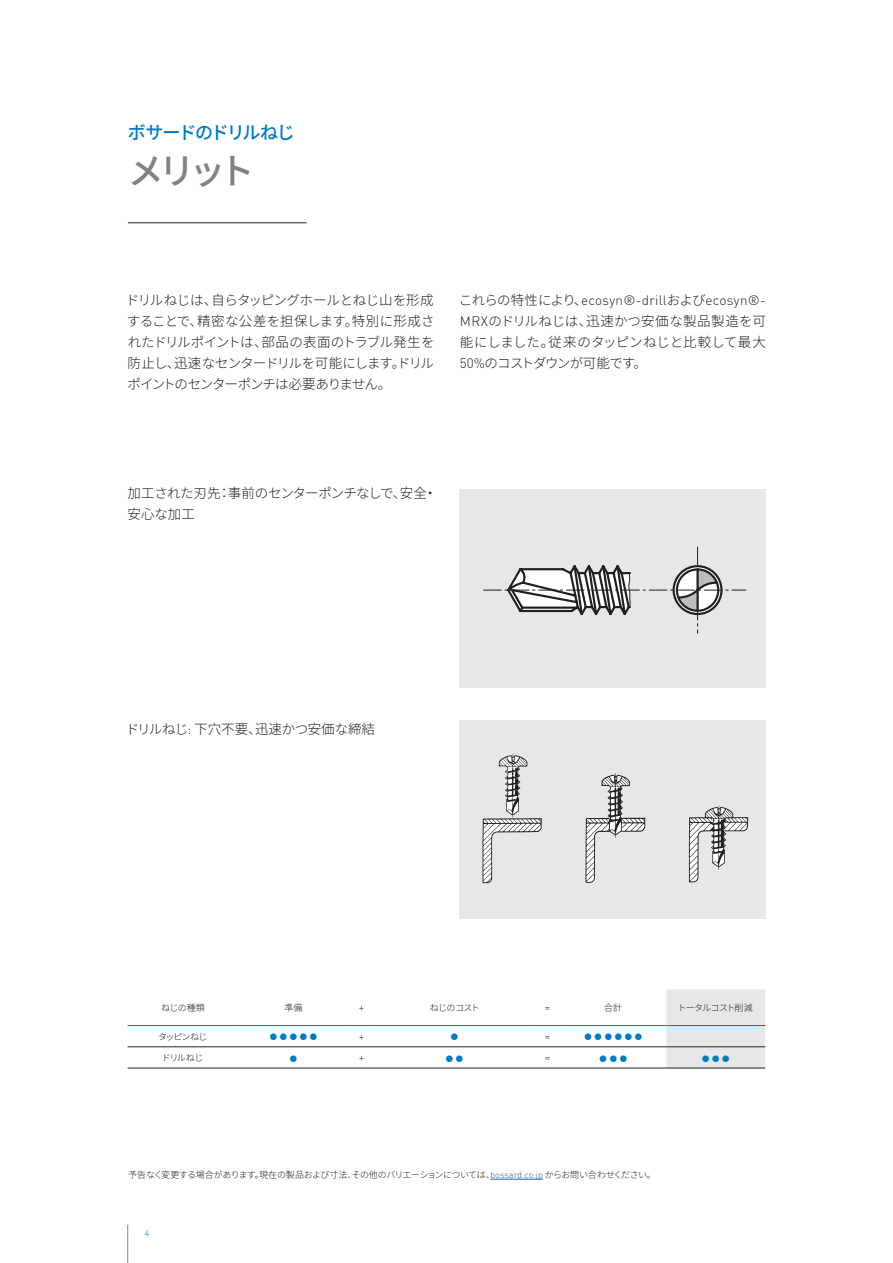
<style>
.page{position:relative;width:893px;height:1263px;background:#fff}
.page>*{position:absolute;margin:0;border:0;box-sizing:border-box;transform-origin:0 0}
.Tille{font:500 36px "Noto Sans CJ Kjp";color:#808285}
.Tille-2{font:500 18px "Noto Sans CJ Kjp";letter-spacing:-.07em;color:#007ac2}
.Text{font:300 13.5px/21px "Noto Sans CJ Kjp";letter-spacing:-.025em;color:#231f20;text-align:justify}
.Text-2{font:300 13.5px "Noto Sans CJ Kjp";letter-spacing:-.005em;color:#231f20}
._06a_Tabellentext_1_schwarz{font:300 10.5px "DINOT";color:#231f20}
._07a_Tabellentext_2_schwarz{font:300 10.5px "DINOT";color:#231f20}
.Produkte_Fliesstext_DE{font:300 9px "Noto Sans CJ Kjp";letter-spacing:-.045em;color:#231f20}
._08_Pagina___Fusszeile{font:300 9px "Noto Sans CJ Kjp";letter-spacing:-.065em;color:#231f20}
._08_Pagina___Fusszeile-2{font:9px "Bossard Kat Font";color:#007ac2}
._06a_Tabellentext_1_schwarz-2{font:300 9px "Noto Sans CJ Kjp";letter-spacing:-.095em;color:#231f20}
._06a_Tabellentext_1_schwarz-3{font:9px "Bossard Kat Font";color:#007ac2}
.t1{font:300 9px "DINOT";color:#007ac2}
.s1{font-family:"DINOT"}
.s2{font-family:"DINOT";color:#175d9e}
</style>
<div class="page">
<hr style="left:127px;top:1225px;width:1px;height:38px;background:#808285">
<div style="left:459px;top:720px;width:306px;height:198px;background:#e6e7e9"></div>
<img style="left:482px;top:753px;width:267px;height:131px">
<hr style="left:128px;top:222px;width:178px;height:1px;background:#231f20">
<div style="left:459px;top:489px;width:306px;height:199px;background:#e6e7e9"></div>
<svg style="left:483px;top:547px;width:263px;height:87px"></svg>
<div style="left:666px;top:989px;width:99px;height:79px;background:#e6e7e9"></div>
<hr style="left:128px;top:1046px;width:110px;height:1px;background:#231f20">
<hr style="left:238px;top:1046px;width:111px;height:1px;background:#231f20">
<svg style="left:349px;top:1046px;width:25px;height:1px"></svg>
<hr style="left:374px;top:1046px;width:161px;height:1px;background:#231f20">
<svg style="left:535px;top:1046px;width:25px;height:1px"></svg>
<hr style="left:560px;top:1046px;width:106px;height:1px;background:#231f20">
<hr style="left:666px;top:1046px;width:99px;height:1px;background:#231f20">
<hr style="left:128px;top:1068px;width:110px;height:1px;background:#231f20">
<hr style="left:238px;top:1068px;width:111px;height:1px;background:#231f20">
<svg style="left:349px;top:1068px;width:25px;height:1px"></svg>
<hr style="left:374px;top:1068px;width:161px;height:1px;background:#231f20">
<svg style="left:535px;top:1068px;width:25px;height:1px"></svg>
<hr style="left:560px;top:1068px;width:106px;height:1px;background:#231f20">
<hr style="left:666px;top:1068px;width:99px;height:1px;background:#231f20">
<hr style="left:128px;top:1025px;width:110px;height:1px;background:#007ac2">
<hr style="left:238px;top:1025px;width:111px;height:1px;background:#007ac2">
<svg style="left:349px;top:1025px;width:25px;height:1px"></svg>
<hr style="left:374px;top:1025px;width:161px;height:1px;background:#007ac2">
<svg style="left:535px;top:1025px;width:25px;height:1px"></svg>
<hr style="left:560px;top:1025px;width:106px;height:1px;background:#007ac2">
<hr style="left:666px;top:1025px;width:99px;height:1px;background:#007ac2">
<hr style="left:490px;top:1179px;width:53px;height:1px;background:#175d9e">
<p class="Tille-2" style="left:128px;top:122px;width:169px">ボサードのドリルねじ</p>
<p class="Tille" style="left:128px;top:150px;width:129px">メリット</p>
<p class="Text" style="left:126px;top:290px;width:310px">ドリルねじは、自らタッピングホールとねじ山を形成することで、精密な公差を担保します。特別に形成されたドリルポイントは、部品の表面のトラブル発生を防止し、迅速なセンタードリルを可能にします。ドリルポイントのセンターポンチは必要ありません。</p>
<p class="Text" style="left:459px;top:290px;width:309px">これらの特性により、<span class="s1">ecosyn®-drill</span>および<span class="s1">ecosyn®- MRX</span>のドリルねじは、迅速かつ安価な製品製造を可能にしました。従来のタッピンねじと比較して最大<span class="s1">50%</span>のコストダウンが可能です。</p>
<p class="Text" style="left:128px;top:482px;width:311px">加工された刃先：事前のセンターポンチなしで、安全・安心な加工</p>
<p class="Text-2" style="left:126px;top:722px;width:251px">ドリルねじ<span class="s1">:</span> 下穴不要、迅速かつ安価な締結</p>
<p class="_08_Pagina___Fusszeile" style="left:161px;top:1002px;width:45px">ねじの種類</p>
<p class="_08_Pagina___Fusszeile" style="left:284px;top:1002px;width:20px">準備</p>
<p class="_06a_Tabellentext_1_schwarz" style="left:359px;top:1000px;width:7px">+</p>
<p class="_08_Pagina___Fusszeile" style="left:430px;top:1002px;width:52px">ねじのコスト</p>
<p class="_06a_Tabellentext_1_schwarz" style="left:545px;top:1000px;width:7px">=</p>
<p class="_08_Pagina___Fusszeile" style="left:604px;top:1002px;width:20px">合計</p>
<p class="_08_Pagina___Fusszeile" style="left:677px;top:1002px;width:77px">トータルコスト削減</p>
<p class="_06a_Tabellentext_1_schwarz-2" style="left:158px;top:1031px;width:51px">タッピンねじ</p>
<p class="_06a_Tabellentext_1_schwarz-3" style="left:270px;top:1032px;width:49px">1 1 1 1 1</p>
<p class="_06a_Tabellentext_1_schwarz" style="left:359px;top:1029px;width:7px">+</p>
<p class="_08_Pagina___Fusszeile-2" style="left:451px;top:1032px;width:9px">1</p>
<p class="_07a_Tabellentext_2_schwarz" style="left:545px;top:1029px;width:7px">=</p>
<p class="_08_Pagina___Fusszeile-2" style="left:584px;top:1032px;width:59px">1 1 1 1 1 1</p>
<p class="_06a_Tabellentext_1_schwarz-2" style="left:162px;top:1053px;width:43px">ドリルねじ</p>
<p class="_08_Pagina___Fusszeile-2" style="left:290px;top:1053px;width:9px">1</p>
<p class="_06a_Tabellentext_1_schwarz" style="left:359px;top:1050px;width:7px">+</p>
<p class="_08_Pagina___Fusszeile-2" style="left:446px;top:1053px;width:19px">1 1</p>
<p class="_07a_Tabellentext_2_schwarz" style="left:545px;top:1050px;width:7px">=</p>
<p class="_08_Pagina___Fusszeile-2" style="left:600px;top:1053px;width:29px">1 1 1</p>
<p class="_08_Pagina___Fusszeile-2" style="left:702px;top:1053px;width:29px">1 1 1</p>
<p class="Produkte_Fliesstext_DE" style="left:128px;top:1169px;width:529px">予告なく変更する場合があります。現在の製品および寸法、その他のバリエーションについては、<span class="s2">bossard.co.jp</span> からお問い合わせください。</p>
<p class="t1" style="left:145px;top:1227px;width:6px">4</p>
</div>
